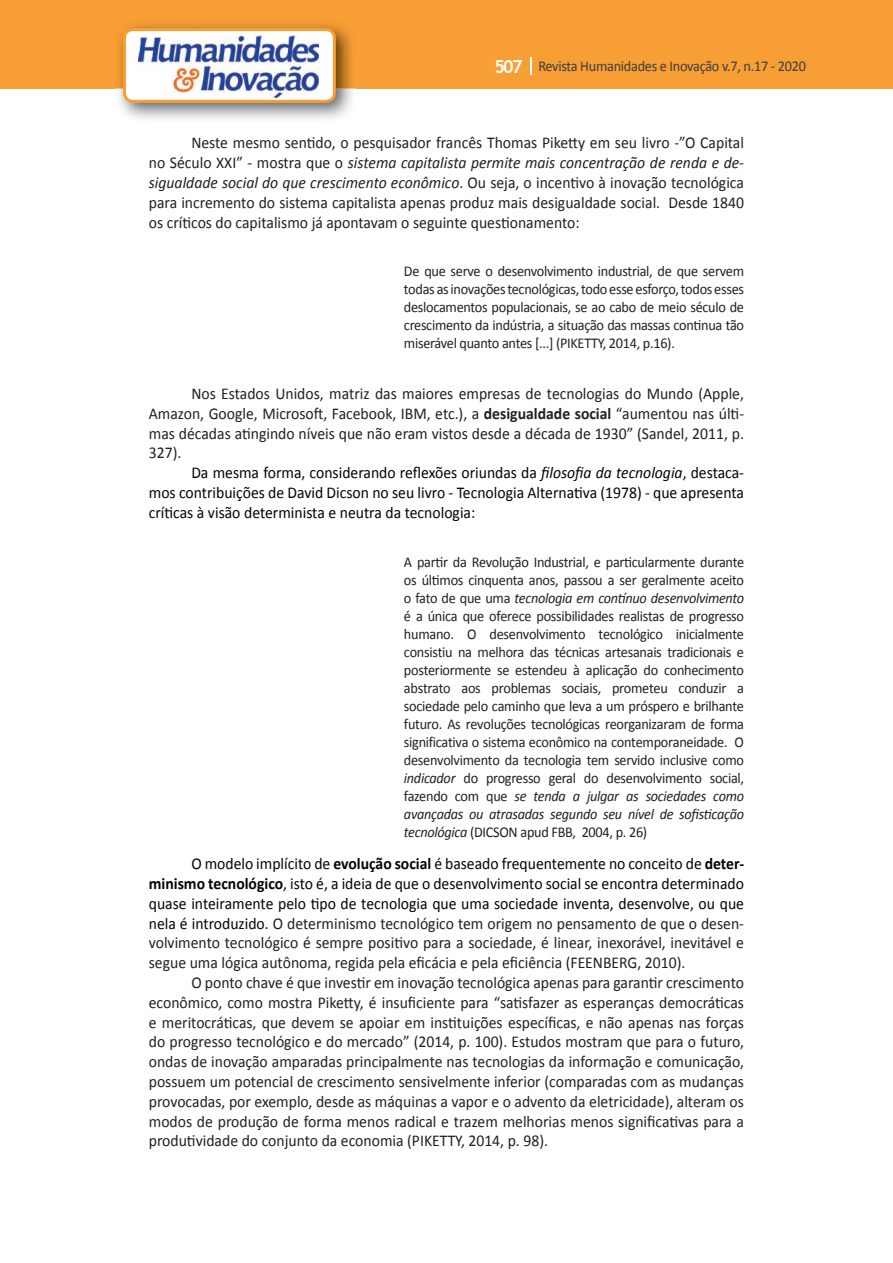
<style>
.page{position:relative;width:893px;height:1263px;background:#fff}
.page>*{position:absolute;margin:0;border:0;box-sizing:border-box;transform-origin:0 0}
.t1{font:16.5px/19.8px "Calibri";color:#231f20;text-align:justify;scale:.95 1}
.t2{font:16.5px/19.8px "Calibri";color:#040503;text-align:justify;scale:.95 1}
.t3{font:15px/18px "Calibri";letter-spacing:-.02em;color:#231f20;text-align:justify;scale:.95 1}
.t4{font:15px "Calibri";letter-spacing:-.02em;color:#3e3e3f;scale:.95 1}
.s1{font-family:"Trebuchet MS";font-weight:700;font-size:18px;color:#fff}
.s2{font-style:italic}
.s3{font-weight:700}
.s4{color:#040503}
.s5{font-weight:700;color:#040503}
</style>
<div class="page">
<div style="left:0;top:0;width:893px;height:88px;background:#f79e34"></div>
<svg style="left:530px;top:57px;width:2px;height:18px"></svg>
<img style="left:115px;top:24px;width:241px;height:95px">
<svg style="left:123px;top:28px;width:213px;height:75px"></svg>
<p class="t4" style="left:495px;top:57px;width:329px"><span class="s1">507</span> Revista Humanidades e Inovação v.7, n.17 - 2020</p>
<p class="t1" style="left:149px;top:133px;width:628px;text-indent:43px">Neste mesmo sentido, o pesquisador francês Thomas Piketty em seu livro -”O Capital no Século XXI” - mostra que o <span class="s2">sistema capitalista permite mais concentração de renda e de&shy;sigualdade social do que crescimento econômico</span>. Ou seja, o incentivo à inovação tecnológica para incremento do sistema capitalista apenas produz mais desigualdade social. Desde 1840 os críticos do capitalismo já apontavam o seguinte questionamento:</p>
<p class="t3" style="left:404px;top:262px;width:360px">De que serve o desenvolvimento industrial, de que servem todas as inovações tecnológicas, todo esse esforço, todos esses deslocamentos populacionais, se ao cabo de meio século de crescimento da indústria, a situação das massas continua tão miserável quanto antes [...] (PIKETTY, 2014, p.16).</p>
<p class="t1" style="left:149px;top:384px;width:628px;text-indent:43px">Nos Estados Unidos, matriz das maiores empresas de tecnologias do Mundo (Apple, Amazon, Google, Microsoft, Facebook, IBM, etc.), a <span class="s3">desigualdade social</span> “aumentou nas últi&shy;mas décadas atingindo níveis que não eram vistos desde a década de 1930” (Sandel, 2011, p.<br>327).</p>
<p class="t2" style="left:149px;top:463px;width:628px;text-indent:43px">Da mesma forma, considerando reflexões oriundas da <span class="s2">filosofia da tecnologia</span>, destaca&shy;mos contribuições de David Dicson no seu livro - Tecnologia Alternativa (1978) - que apresenta críticas à visão determinista e neutra da tecnologia:</p>
<p class="t3" style="left:404px;top:553px;width:360px">A partir da Revolução Industrial, e particularmente durante os últimos cinquenta anos, passou a ser geralmente aceito o fato de que uma <span class="s2">tecnologia em contínuo desenvolvimento </span>é a única que oferece possibilidades realistas de progresso humano. O desenvolvimento tecnológico inicialmente consistiu na melhora das técnicas artesanais tradicionais e posteriormente se estendeu à aplicação do conhecimento abstrato aos problemas sociais, prometeu conduzir a sociedade pelo caminho que leva a um próspero e brilhante futuro. As revoluções tecnológicas reorganizaram de forma significativa o sistema econômico na contemporaneidade. O desenvolvimento da tecnologia tem servido inclusive como <span class="s2">indicador</span> do progresso geral do desenvolvimento social, fazendo com que <span class="s2">se tenda a julgar as sociedades como avançadas ou atrasadas segundo seu nível de sofisticação tecnológica</span> (DICSON apud FBB, 2004, p. 26)</p>
<p class="t1" style="left:149px;top:854px;width:628px;text-indent:43px"><span class="s4">O modelo implícito de</span> <span class="s5">evolução social</span> <span class="s4">é baseado frequentemente no conceito de</span> <span class="s5">deter&shy;minismo tecnológico</span><span class="s4">, isto é, a ideia de que o desenvolvimento social se encontra determinado quase inteiramente pelo tipo de tecnologia que uma sociedade inventa, desenvolve, ou que nela é introduzido.</span> O determinismo tecnológico tem origem no pensamento de que o desen&shy;volvimento tecnológico é sempre positivo para a sociedade, é linear, inexorável, inevitável e segue uma lógica autônoma, regida pela eficácia e pela eficiência (FEENBERG, 2010).</p>
<p class="t1" style="left:149px;top:973px;width:628px;text-indent:43px">O ponto chave é que investir em inovação tecnológica apenas para garantir crescimento econômico, como mostra Piketty, é insuficiente para “satisfazer as esperanças democráticas e meritocráticas, que devem se apoiar em instituições específicas, e não apenas nas forças do progresso tecnológico e do mercado” (2014, p. 100). Estudos mostram que para o futuro, ondas de inovação amparadas principalmente nas tecnologias da informação e comunicação, possuem um potencial de crescimento sensivelmente inferior (comparadas com as mudanças provocadas, por exemplo, desde as máquinas a vapor e o advento da eletricidade), alteram os modos de produção de forma menos radical e trazem melhorias menos significativas para a produtividade do conjunto da economia (PIKETTY, 2014, p. 98).</p>
</div>
